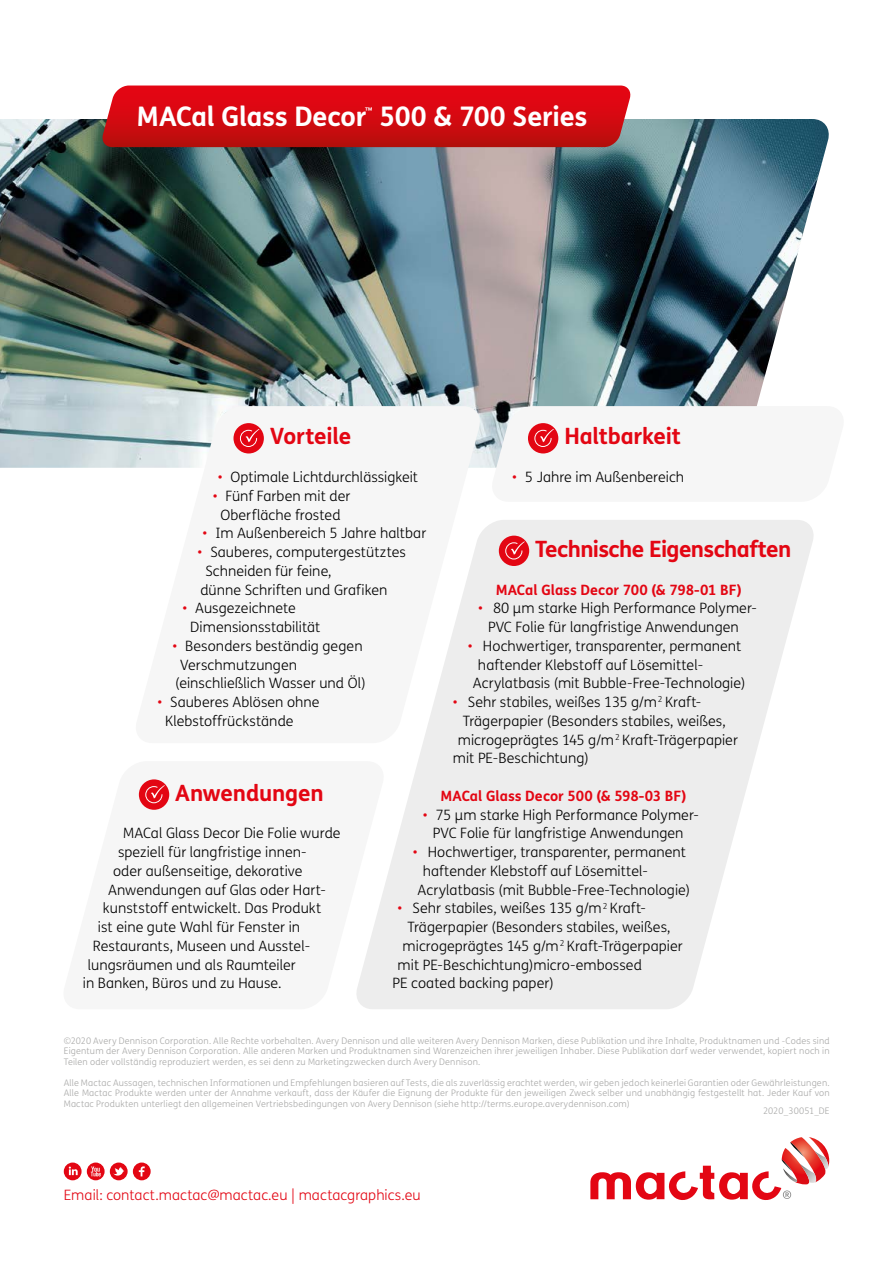
<style>
.page{position:relative;width:893px;height:1263px;background:#fff}
.page>*{position:absolute;margin:0;border:0;box-sizing:border-box;transform-origin:0 0}
.t1{font:700 27px "FS Me";letter-spacing:-.01em;color:#fff}
.t2{font:700 22.5px "FS Me";letter-spacing:-.02em;color:#e30613}
.t3{font:300 14.25px/18.8px "FS Me";letter-spacing:.005em;color:#000;text-align:center}
.t4{font:700 14.25px "FS Me";color:#e30613}
.t5{font:300 14.25px "FS Me";letter-spacing:.005em;color:#e30613}
.t6{font:300 9px/10.5px "FS Me";letter-spacing:.02em;color:#a8a8a7;text-align:justify}
.t7{font:300 9px "FS Me";letter-spacing:-.005em;color:#a8a8a7}
.t8{font:700 7.8px "Helvetica Neue LT Std";color:#fff}
.s1{color:#e30613}
</style>
<div class="page">
<img style="left:0;top:119px;width:829px;height:349px">
<svg style="left:590px;top:1137px;width:239px;height:63px"></svg>
<svg style="left:101px;top:86px;width:531px;height:61px;background:#d10f16"></svg>
<svg style="left:389px;top:520px;width:425px;height:489px;fill:#ededed"></svg>
<div style="left:499px;top:536px;width:30px;height:30px;background:#e30613;border-radius:50%"></div>
<svg style="left:505px;top:541px;width:20px;height:18px"></svg>
<svg style="left:138px;top:780px;width:251px;height:229px;fill:#f6f6f6"></svg>
<div style="left:139px;top:779px;width:30px;height:31px;background:#e30613;border-radius:50%"></div>
<svg style="left:145px;top:785px;width:20px;height:18px"></svg>
<svg style="left:487px;top:406px;width:342px;height:62px"></svg>
<svg style="left:131px;top:406px;width:354px;height:337px;fill:#f6f6f6"></svg>
<div style="left:233px;top:423px;width:31px;height:30px;background:#e30613;border-radius:50%"></div>
<svg style="left:240px;top:429px;width:19px;height:18px"></svg>
<svg style="left:64px;top:1162px;width:87px;height:18px"></svg>
<h1 class="t1" style="left:137px;top:96px;width:231px">MACal Glass Decor</h1>
<p class="t8" style="left:365px;top:105px;width:9px">™</p>
<h1 class="t1" style="left:380px;top:96px;width:209px">500 &amp; 700 Series</h1>
<h2 class="t2" style="left:270px;top:419px;width:83px">Vorteile</h2>
<p class="t3" style="left:218px;top:467px;width:202px"><span class="s1">•</span> Optimale Lichtdurchlässigkeit</p>
<p class="t3" style="left:213px;top:486px;width:139px"><span class="s1">•</span> Fünf Farben mit der<br>Oberfläche frosted</p>
<p class="t3" style="left:203px;top:523px;width:225px"><span class="s1">•</span> Im Außenbereich 5 Jahre haltbar</p>
<p class="t3" style="left:198px;top:542px;width:210px"><span class="s1">•</span> Sauberes, computergestütztes</p>
<p class="t3" style="left:205px;top:561px;width:128px">Schneiden für feine,</p>
<p class="t3" style="left:200px;top:580px;width:189px">dünne Schriften und Grafiken</p>
<p class="t3" style="left:190px;top:598px;width:132px;text-align:left;text-indent:-8px"><span class="s1">•</span> Ausgezeichnete<br>Dimensionsstabilität</p>
<p class="t3" style="left:172px;top:636px;width:192px"><span class="s1">•</span> Besonders beständig gegen</p>
<p class="t3" style="left:180px;top:655px;width:118px">Verschmutzungen</p>
<p class="t3" style="left:175px;top:673px;width:192px">(einschließlich Wasser und Öl)</p>
<p class="t3" style="left:165px;top:692px;width:156px;text-align:left;text-indent:-8px"><span class="s1">•</span> Sauberes Ablösen ohne<br>Klebstoffrückstände</p>
<h2 class="t2" style="left:564px;top:419px;width:118px">Haltbarkeit</h2>
<p class="t3" style="left:512px;top:467px;width:174px"><span class="s1">•</span> 5 Jahre im Außenbereich</p>
<h2 class="t2" style="left:535px;top:532px;width:258px">Technische Eigenschaften</h2>
<p class="t4" style="left:496px;top:578px;width:247px">MACal Glass Decor 700 (&amp; 798-01 BF)</p>
<p class="t3" style="left:478px;top:598px;width:281px"><span class="s1">•</span> 80 μm starke High Performance Polymer-<br>PVC Folie für langfristige Anwendungen</p>
<p class="t3" style="left:468px;top:636px;width:275px"><span class="s1">•</span> Hochwertiger, transparenter, permanent</p>
<p class="t3" style="left:478px;top:655px;width:227px">haftender Klebstoff auf Lösemittel-</p>
<p class="t3" style="left:473px;top:673px;width:274px">Acrylatbasis (mit Bubble-Free-Technologie)</p>
<p class="t3" style="left:453px;top:692px;width:250px"><span class="s1">•</span> Sehr stabiles, weißes 135 g/m<sup>2</sup> Kraft-</p>
<p class="t3" style="left:463px;top:711px;width:265px">Trägerpapier (Besonders stabiles, weißes,</p>
<p class="t3" style="left:458px;top:730px;width:282px">microgeprägtes 145 g/m<sup>2</sup> Kraft-Trägerpapier</p>
<p class="t3" style="left:453px;top:748px;width:138px">mit PE-Beschichtung)</p>
<p class="t4" style="left:441px;top:785px;width:247px">MACal Glass Decor 500 (&amp; 598-03 BF)</p>
<p class="t3" style="left:423px;top:805px;width:278px"><span class="s1">•</span> 75 μm starke High Performance Polymer-<br>PVC Folie für langfristige Anwendungen</p>
<p class="t3" style="left:413px;top:842px;width:275px"><span class="s1">•</span> Hochwertiger, transparenter, permanent</p>
<p class="t3" style="left:423px;top:861px;width:227px">haftender Klebstoff auf Lösemittel-</p>
<p class="t3" style="left:418px;top:880px;width:274px">Acrylatbasis (mit Bubble-Free-Technologie)</p>
<p class="t3" style="left:398px;top:898px;width:250px"><span class="s1">•</span> Sehr stabiles, weißes 135 g/m<sup>2</sup> Kraft-</p>
<p class="t3" style="left:408px;top:917px;width:265px">Trägerpapier (Besonders stabiles, weißes,</p>
<p class="t3" style="left:403px;top:936px;width:282px">microgeprägtes 145 g/m<sup>2</sup> Kraft-Trägerpapier</p>
<p class="t3" style="left:398px;top:955px;width:246px">mit PE-Beschichtung)micro-embossed</p>
<p class="t3" style="left:393px;top:973px;width:163px">PE coated backing paper)</p>
<h2 class="t2" style="left:175px;top:775px;width:150px">Anwendungen</h2>
<p class="t3" style="left:123px;top:823px;width:219px">MACal Glass Decor Die Folie wurde</p>
<p class="t3" style="left:118px;top:842px;width:190px">speziell für langfristige innen-</p>
<p class="t3" style="left:113px;top:861px;width:191px">oder außenseitige, dekorative</p>
<p class="t3" style="left:108px;top:880px;width:219px">Anwendungen auf Glas oder Hart-</p>
<p class="t3" style="left:103px;top:898px;width:220px">kunststoff entwickelt. Das Produkt</p>
<p class="t3" style="left:98px;top:917px;width:204px">ist eine gute Wahl für Fenster in</p>
<p class="t3" style="left:93px;top:936px;width:219px">Restaurants, Museen und Ausstel-</p>
<p class="t3" style="left:88px;top:955px;width:209px">lungsräumen und als Raumteiler</p>
<p class="t3" style="left:83px;top:973px;width:200px">in Banken, Büros und zu Hause.</p>
<p class="t6" style="left:64px;top:1035px;width:767px">©2020 Avery Dennison Corporation. Alle Rechte vorbehalten. Avery Dennison und alle weiteren Avery Dennison Marken, diese Publikation und ihre Inhalte, Produktnamen und -Codes sind Eigentum der Avery Dennison Corporation. Alle anderen Marken und Produktnamen sind Warenzeichen ihrer jeweiligen Inhaber. Diese Publikation darf weder verwendet, kopiert noch in Teilen oder vollständig reproduziert werden, es sei denn zu Marketingzwecken durch Avery Dennison.</p>
<p class="t6" style="left:64px;top:1077px;width:767px">Alle Mactac Aussagen, technischen Informationen und Empfehlungen basieren auf Tests, die als zuverlässig erachtet werden, wir geben jedoch keinerlei Garantien oder Gewährleistungen.<br>Alle Mactac Produkte werden unter der Annahme verkauft, dass der Käufer die Eignung der Produkte für den jeweiligen Zweck selber und unabhängig festgestellt hat. Jeder Kauf von Mactac Produkten unterliegt den allgemeinen Vertriebsbedingungen von Avery Dennison (siehe http://terms.europe.averydennison.com)</p>
<p class="t7" style="left:763px;top:1104px;width:68px">2020_30051_DE</p>
<p class="t5" style="left:64px;top:1186px;width:358px">Email: contact.mactac@mactac.eu | mactacgraphics.eu</p>
</div>
